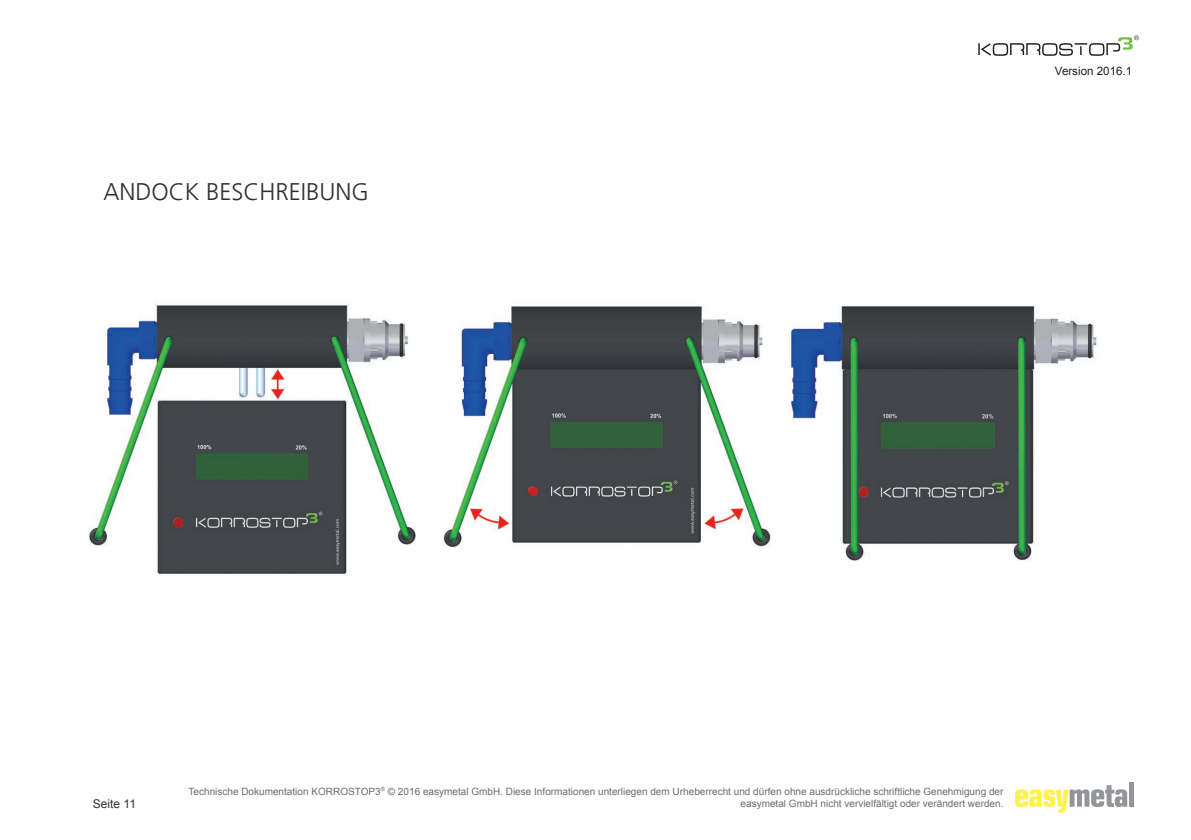
<style>
.page{position:relative;width:1191px;height:840px;background:#fff}
.page>*{position:absolute;margin:0;border:0;box-sizing:border-box;transform-origin:0 0}
.t1{font:300 24px "Frutiger LT";color:#312f30}
.t2{font:12px "Arial";color:#312f30}
.t3{font:11.6px "Arial";color:#231f20}
.t4{font:10px/12px "Arial";color:#6c6d70;text-align:right}
</style>
<div class="page">
<svg style="left:1015px;top:785px;width:112px;height:27px"></svg>
<div style="left:1129px;top:782px;width:5px;height:24px;background:#939598"></div>
<svg style="left:978px;top:35px;width:160px;height:21px"></svg>
<img style="left:89px;top:305px;width:327px;height:271px">
<img style="left:443px;top:306px;width:328px;height:242px">
<img style="left:790px;top:306px;width:307px;height:255px">
<h1 class="t1" style="left:103px;top:178px;width:267px">ANDOCK BESCHREIBUNG</h1>
<p class="t3" style="left:1055px;top:64px;width:79px">Version 2016.1</p>
<p class="t2" style="left:93px;top:795px;width:45px">Seite 11</p>
<p class="t4" style="left:188px;top:784px;width:816px">Technische Dokumentation KORROSTOP3<sup>®</sup> © 2016 easymetal GmbH. Diese Informationen unterliegen dem Urheberrecht und dürfen ohne ausdrückliche schriftliche Genehmigung der easymetal GmbH nicht vervielfältigt oder verändert werden.</p>
</div>
